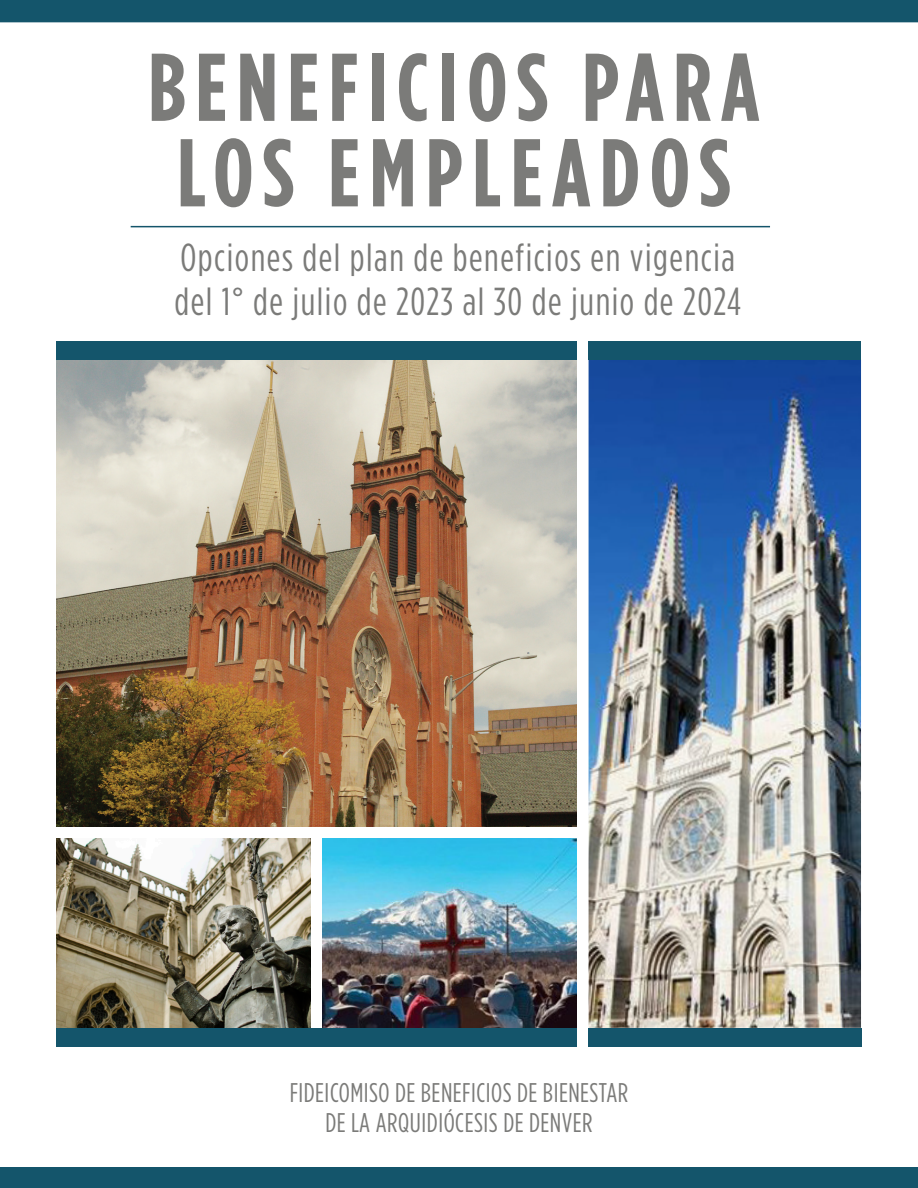
<style>
.page{position:relative;width:918px;height:1188px;background:#fff}
.page>*{position:absolute;margin:0;border:0;box-sizing:border-box;transform-origin:0 0}
.t1{font:700 96px/85.5px "Gotham Condensed";letter-spacing:.1em;color:#7b7b79;text-align:center}
.t2{font:39px/43.5px "Gotham Condensed";letter-spacing:.04em;color:#7b7b79}
.t3{font:27px/30.8px "Gotham Condensed";letter-spacing:.02em;color:#7b7b79;text-align:center}
.s1{font-family:"Museo Sans 300";font-size:31.5px}
</style>
<div class="page">
<div style="left:0;top:0;width:918px;height:22px;background:#14556b"></div>
<div style="left:0;top:1168px;width:918px;height:20px;background:#14556b"></div>
<img style="left:56px;top:360px;width:520px;height:466px">
<div style="left:56px;top:341px;width:520px;height:19px;background:#14556b"></div>
<div style="left:589px;top:1028px;width:273px;height:18px;background:#14556b"></div>
<div style="left:56px;top:1028px;width:520px;height:18px;background:#14556b"></div>
<img style="left:589px;top:360px;width:272px;height:668px">
<div style="left:589px;top:341px;width:272px;height:19px;background:#14556b"></div>
<hr style="left:131px;top:226px;width:639px;height:1px;background:#14556b">
<img style="left:322px;top:839px;width:254px;height:189px">
<img style="left:56px;top:839px;width:254px;height:189px">
<p class="t1" style="left:148px;top:44px;width:613px">BENEFICIOS PARA<br>LOS EMPLEADOS</p>
<p class="t2" style="left:174px;top:236px;width:568px">Opciones del plan de beneficios en vigencia del 1<span class="s1">°</span> de julio de 2023 al 30 de junio de 2024</p>
<p class="t3" style="left:290px;top:1077px;width:340px">FIDEICOMISO DE BENEFICIOS DE BIENESTAR<br>DE LA ARQUIDIÓCESIS DE DENVER</p>
</div>
